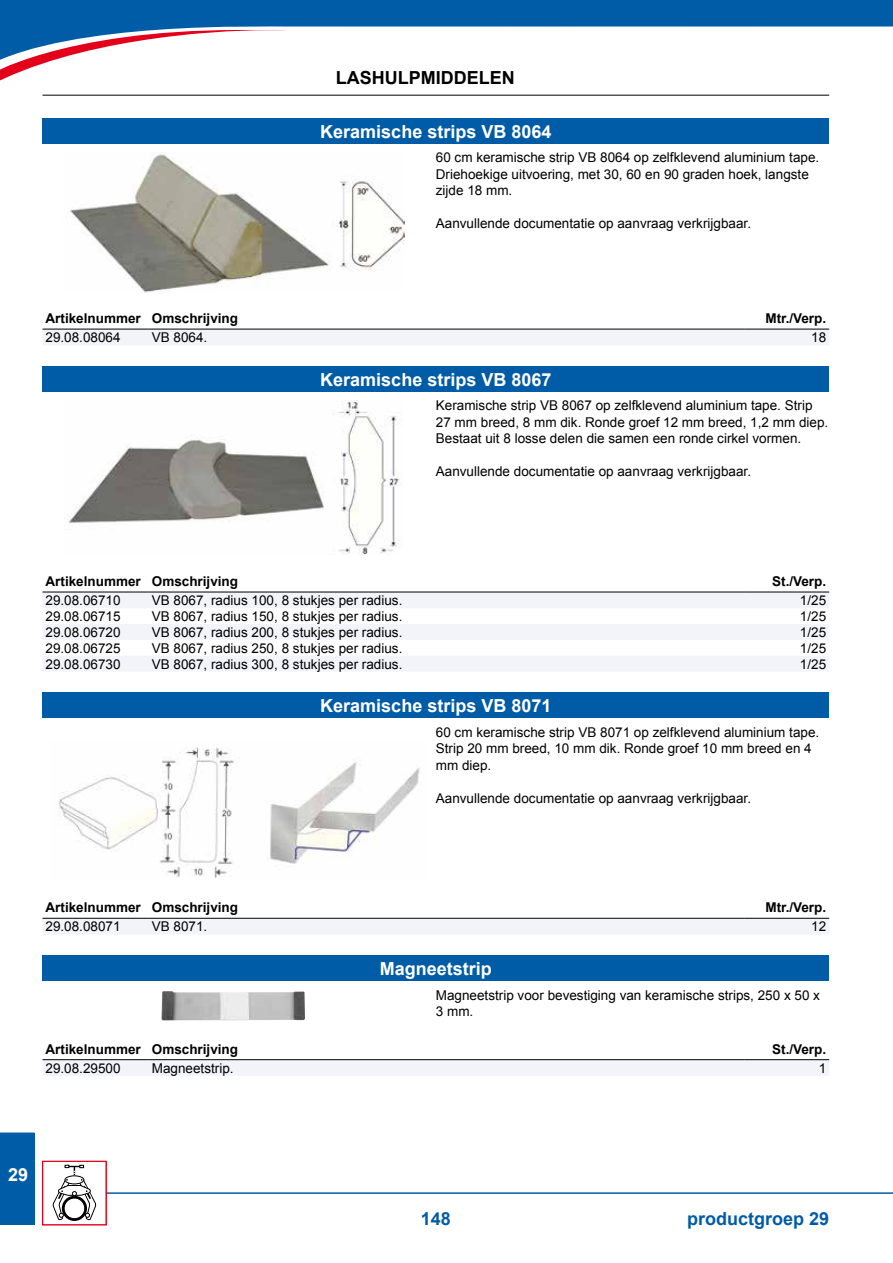
<style>
.page{position:relative;width:893px;height:1263px;background:#fff}
.page>*{position:absolute;margin:0;border:0;box-sizing:border-box;transform-origin:0 0}
.t1{font:700 18px "Arial";color:#fff}
.t2{font:700 18px "Arial";color:#005ca6}
.t3{font:700 18px "Arial";color:#000}
.t4{font:13.5px/16.5px "Arial";color:#000}
.t5{font:700 13.5px "Arial";color:#000}
</style>
<div class="page">
<svg style="left:0;top:0;width:893px;height:30px;background:#176aae"></svg>
<svg style="left:0;top:30px;width:286px;height:51px"></svg>
<div style="left:0;top:1133px;width:34px;height:92px;background:#005ca6"></div>
<hr style="left:43px;top:95px;width:786px;height:1px;background:#000">
<hr style="left:43px;top:1192px;width:850px;height:2px;background:#005ca6">
<div style="left:43px;top:1161px;width:63px;height:64px;background:#fff"></div>
<svg style="left:52px;top:1165px;width:45px;height:56px"></svg>
<div style="left:42px;top:1161px;width:65px;height:64px;border:1px solid #e2001a"></div>
<div style="left:43px;top:119px;width:786px;height:25px;background:#005ca6"></div>
<img style="left:70px;top:154px;width:334px;height:138px">
<div style="left:43px;top:330px;width:786px;height:15px;background:#f3f4fa"></div>
<hr style="left:43px;top:329px;width:106px;height:1px;background:#000">
<hr style="left:149px;top:329px;width:595px;height:1px;background:#000">
<hr style="left:744px;top:329px;width:85px;height:1px;background:#000">
<div style="left:43px;top:367px;width:786px;height:25px;background:#005ca6"></div>
<img style="left:64px;top:401px;width:335px;height:154px">
<svg style="left:43px;top:593px;width:786px;height:78px;fill:#f3f4fa"></svg>
<hr style="left:43px;top:592px;width:106px;height:1px;background:#000">
<hr style="left:149px;top:592px;width:595px;height:1px;background:#000">
<hr style="left:744px;top:592px;width:85px;height:1px;background:#000">
<div style="left:43px;top:693px;width:786px;height:25px;background:#005ca6"></div>
<img style="left:58px;top:747px;width:362px;height:131px">
<div style="left:43px;top:919px;width:786px;height:15px;background:#f3f4fa"></div>
<hr style="left:43px;top:918px;width:106px;height:1px;background:#000">
<hr style="left:149px;top:918px;width:595px;height:1px;background:#000">
<hr style="left:744px;top:918px;width:85px;height:1px;background:#000">
<div style="left:43px;top:956px;width:786px;height:25px;background:#005ca6"></div>
<img style="left:161px;top:991px;width:144px;height:30px">
<div style="left:43px;top:1060px;width:786px;height:16px;background:#f3f4fa"></div>
<hr style="left:43px;top:1059px;width:106px;height:1px;background:#000">
<hr style="left:149px;top:1059px;width:595px;height:1px;background:#000">
<hr style="left:744px;top:1059px;width:85px;height:1px;background:#000">
<h1 class="t3" style="left:336px;top:66px;width:180px">Lashulpmiddelen</h1>
<h1 class="t1" style="left:320px;top:119px;width:233px">Keramische strips VB 8064</h1>
<p class="t4" style="left:436px;top:150px;width:385px">60 cm keramische strip VB 8064 op zelfklevend aluminium tape.<br>Driehoekige uitvoering, met 30, 60 en 90 graden hoek, langste zijde 18 mm.</p>
<p class="t4" style="left:436px;top:216px;width:317px">Aanvullende documentatie op aanvraag verkrijgbaar.</p>
<p class="t5" style="left:46px;top:309px;width:194px">Artikelnummer Omschrijving</p>
<p class="t5" style="left:765px;top:309px;width:62px">Mtr./Verp.</p>
<p class="t4" style="left:46px;top:329px;width:77px">29.08.08064</p>
<p class="t4" style="left:152px;top:329px;width:57px">VB 8064.</p>
<p class="t4" style="left:811px;top:329px;width:17px">18</p>
<h1 class="t1" style="left:320px;top:367px;width:233px">Keramische strips VB 8067</h1>
<p class="t4" style="left:436px;top:398px;width:394px">Keramische strip VB 8067 op zelfklevend aluminium tape. Strip<br>27 mm breed, 8 mm dik. Ronde groef 12 mm breed, 1,2 mm diep.<br>Bestaat uit 8 losse delen die samen een ronde cirkel vormen.</p>
<p class="t4" style="left:436px;top:464px;width:317px">Aanvullende documentatie op aanvraag verkrijgbaar.</p>
<p class="t5" style="left:46px;top:572px;width:194px">Artikelnummer Omschrijving</p>
<p class="t5" style="left:772px;top:572px;width:56px">St./Verp.</p>
<p class="t4" style="left:46px;top:592px;width:77px">29.08.06710</p>
<p class="t4" style="left:152px;top:592px;width:252px">VB 8067, radius 100, 8 stukjes per radius.</p>
<p class="t4" style="left:800px;top:592px;width:28px">1/25</p>
<p class="t4" style="left:46px;top:608px;width:77px">29.08.06715</p>
<p class="t4" style="left:152px;top:608px;width:252px">VB 8067, radius 150, 8 stukjes per radius.</p>
<p class="t4" style="left:800px;top:608px;width:28px">1/25</p>
<p class="t4" style="left:46px;top:624px;width:77px">29.08.06720</p>
<p class="t4" style="left:152px;top:624px;width:252px">VB 8067, radius 200, 8 stukjes per radius.</p>
<p class="t4" style="left:800px;top:624px;width:28px">1/25</p>
<p class="t4" style="left:46px;top:640px;width:77px">29.08.06725</p>
<p class="t4" style="left:152px;top:640px;width:252px">VB 8067, radius 250, 8 stukjes per radius.</p>
<p class="t4" style="left:800px;top:640px;width:28px">1/25</p>
<p class="t4" style="left:46px;top:656px;width:77px">29.08.06730</p>
<p class="t4" style="left:152px;top:656px;width:252px">VB 8067, radius 300, 8 stukjes per radius.</p>
<p class="t4" style="left:800px;top:656px;width:28px">1/25</p>
<h1 class="t1" style="left:320px;top:694px;width:233px">Keramische strips VB 8071</h1>
<p class="t4" style="left:436px;top:724px;width:385px">60 cm keramische strip VB 8071 op zelfklevend aluminium tape.<br>Strip 20 mm breed, 10 mm dik. Ronde groef 10 mm breed en 4 mm diep.</p>
<p class="t4" style="left:436px;top:790px;width:317px">Aanvullende documentatie op aanvraag verkrijgbaar.</p>
<p class="t5" style="left:46px;top:898px;width:194px">Artikelnummer Omschrijving</p>
<p class="t5" style="left:765px;top:898px;width:62px">Mtr./Verp.</p>
<p class="t4" style="left:46px;top:919px;width:77px">29.08.08071</p>
<p class="t4" style="left:152px;top:919px;width:57px">VB 8071.</p>
<p class="t4" style="left:811px;top:919px;width:17px">12</p>
<h1 class="t1" style="left:380px;top:956px;width:114px">Magneetstrip</h1>
<p class="t4" style="left:436px;top:987px;width:386px">Magneetstrip voor bevestiging van keramische strips, 250 x 50 x<br>3 mm.</p>
<p class="t5" style="left:46px;top:1040px;width:194px">Artikelnummer Omschrijving</p>
<p class="t5" style="left:772px;top:1040px;width:56px">St./Verp.</p>
<p class="t4" style="left:46px;top:1060px;width:77px">29.08.29500</p>
<p class="t4" style="left:152px;top:1060px;width:83px">Magneetstrip.</p>
<p class="t4" style="left:819px;top:1060px;width:9px">1</p>
<h1 class="t1" style="left:8px;top:1163px;width:22px">29</h1>
<h1 class="t2" style="left:421px;top:1207px;width:32px">148</h1>
<h1 class="t2" style="left:687px;top:1206px;width:144px">productgroep 29</h1>
</div>
